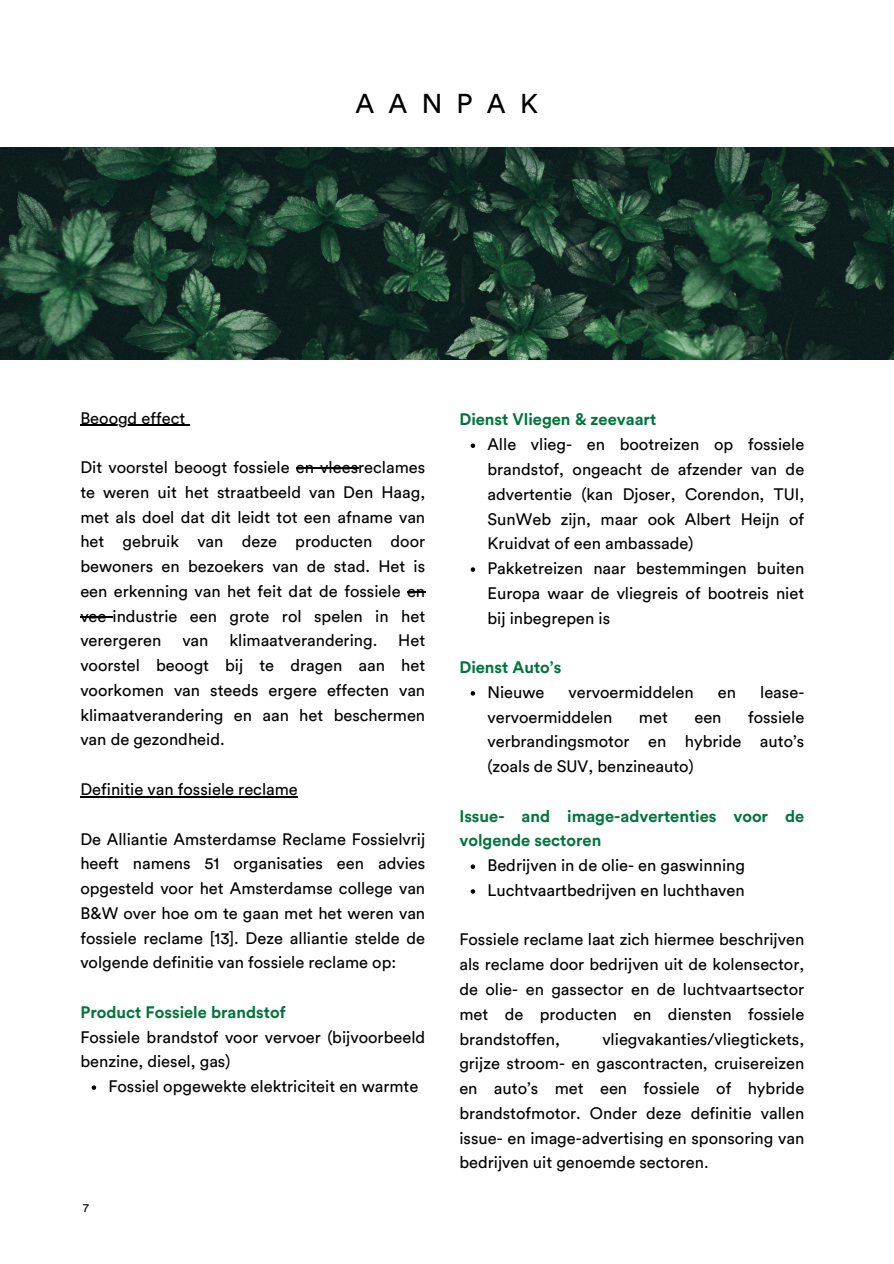
<style>
.page{position:relative;width:894px;height:1264px;background:#fff}
.page>*{position:absolute;margin:0;border:0;box-sizing:border-box;transform-origin:0 0}
.t1{font:27px "Circular Pro";letter-spacing:.525em;color:#000}
.t2{font:16.5px/24.8px "Circular Pro";color:#000;text-align:justify}
.t3{font:700 16.5px/24.8px "Circular Pro";color:#00743c}
.t4{font:12px "Circular Pro";color:#000}
.s1{font-weight:700;color:#00743c}
</style>
<div class="page">
<img style="left:0;top:148px;width:893px;height:211px">
<svg style="left:470px;top:443px;width:5px;height:5px"></svg>
<svg style="left:470px;top:567px;width:5px;height:5px"></svg>
<svg style="left:470px;top:691px;width:5px;height:4px"></svg>
<svg style="left:470px;top:864px;width:5px;height:5px"></svg>
<svg style="left:470px;top:889px;width:5px;height:4px"></svg>
<hr style="left:80px;top:424px;width:105px;height:2px;background:#000">
<hr style="left:296px;top:467px;width:62px;height:1px;background:#000">
<svg style="left:407px;top:591px;width:18px;height:1px"></svg>
<hr style="left:80px;top:616px;width:32px;height:1px;background:#000">
<hr style="left:80px;top:796px;width:218px;height:1px;background:#000">
<svg style="left:92px;top:1085px;width:4px;height:4px"></svg>
<p class="t1" style="left:355px;top:91px;width:184px">AANPAK</p>
<p class="t2" style="left:80px;top:406px;width:106px">Beoogd effect</p>
<p class="t2" style="left:80px;top:455px;width:346px">Dit voorstel beoogt fossiele en vleesreclames te weren uit het straatbeeld van Den Haag, met als doel dat dit leidt tot een afname van het gebruik van deze producten door bewoners en bezoekers van de stad. Het is een erkenning van het feit dat de fossiele en vee-industrie een grote rol spelen in het verergeren</p>
<p class="t2" style="left:182px;top:629px;width:28px">van</p>
<p class="t2" style="left:229px;top:629px;width:149px">klimaatverandering.</p>
<p class="t2" style="left:80px;top:629px;width:346px;text-indent:318px">Het voorstel beoogt bij te dragen aan het voorkomen van steeds ergere effecten van klimaatverandering en aan het beschermen van de gezondheid.</p>
<p class="t2" style="left:80px;top:777px;width:219px">Definitie van fossiele reclame</p>
<p class="t2" style="left:80px;top:827px;width:346px">De Alliantie Amsterdamse Reclame Fossielvrij heeft namens 51 organisaties een advies opgesteld voor het Amsterdamse college van B&amp;W over hoe om te gaan met het weren van fossiele reclame [13]. Deze alliantie stelde de volgende definitie van fossiele reclame op:</p>
<p class="t2" style="left:80px;top:1000px;width:346px;text-align:left"><span class="s1">Product Fossiele brandstof<br></span>Fossiele brandstof voor vervoer (bijvoorbeeld benzine, diesel, gas)</p>
<h2 class="t2" style="left:108px;top:1074px;width:311px">Fossiel opgewekte elektriciteit en warmte</h2>
<p class="t4" style="left:83px;top:1202px;width:7px">7</p>
<h2 class="t3" style="left:459px;top:408px;width:198px">Dienst Vliegen &amp; zeevaart</h2>
<h2 class="t2" style="left:487px;top:433px;width:318px">Alle vlieg- en bootreizen op fossiele brandstof, ongeacht de afzender van de advertentie (kan Djoser, Corendon, TUI, SunWeb zijn, maar ook Albert Heijn of Kruidvat of een ambassade)</h2>
<h2 class="t2" style="left:487px;top:556px;width:318px">Pakketreizen naar bestemmingen buiten Europa waar de vliegreis of bootreis niet bij inbegrepen is</h2>
<h2 class="t3" style="left:459px;top:655px;width:103px">Dienst Auto’s</h2>
<h2 class="t2" style="left:487px;top:680px;width:59px">Nieuwe</h2>
<h2 class="t2" style="left:568px;top:680px;width:126px">vervoermiddelen</h2>
<h2 class="t2" style="left:717px;top:680px;width:20px">en</h2>
<h2 class="t2" style="left:760px;top:680px;width:46px">lease-</h2>
<h2 class="t2" style="left:487px;top:705px;width:126px">vervoermiddelen</h2>
<h2 class="t2" style="left:638px;top:705px;width:30px">met</h2>
<h2 class="t2" style="left:694px;top:705px;width:29px">een</h2>
<h2 class="t2" style="left:487px;top:705px;width:318px;text-indent:260px">fossiele verbrandingsmotor en hybride auto’s (zoals de SUV, benzineauto)</h2>
<p class="t3" style="left:459px;top:804px;width:346px">Issue- and image-advertenties voor de volgende sectoren</p>
<p class="t2" style="left:487px;top:853px;width:259px">Bedrijven in de olie- en gaswinning</p>
<p class="t2" style="left:487px;top:878px;width:259px">Luchtvaartbedrijven en luchthaven</p>
<p class="t2" style="left:459px;top:928px;width:346px">Fossiele reclame laat zich hiermee beschrijven als reclame door bedrijven uit de kolensector, de olie- en gassector en de luchtvaartsector met de producten en diensten fossiele brandstoffen,</p>
<p class="t2" style="left:459px;top:1027px;width:346px;text-indent:143px">vliegvakanties/vliegtickets, grijze stroom- en gascontracten, cruisereizen en auto’s met een fossiele of hybride brandstofmotor. Onder deze definitie vallen issue- en image-advertising en sponsoring van bedrijven uit genoemde sectoren.</p>
</div>
